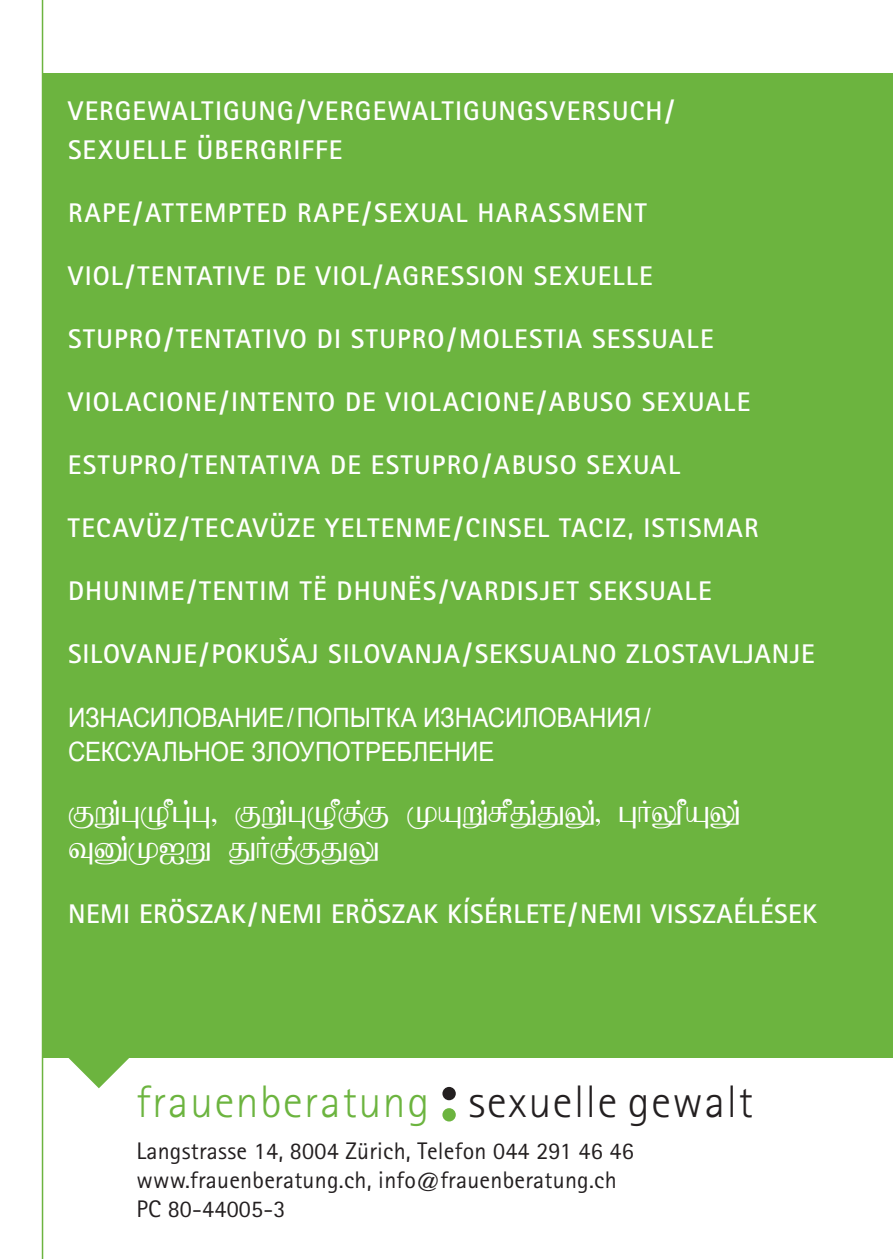
<style>
.page{position:relative;width:893px;height:1259px;background:#fff}
.page>*{position:absolute;margin:0;border:0;box-sizing:border-box;transform-origin:0 0}
.t1{font:300 45.6px "Rotis Sans Serif";letter-spacing:.035em;color:#6cb43f}
.t2{font:34.5px/36px "Baamini";letter-spacing:.005em;color:#fff}
.t3{font:700 27px/39px "Rotis Sans Serif";letter-spacing:.04em;color:#fff}
.t4{font:700 27px "Rotis Sans Serif";letter-spacing:.02em;color:#fff}
.t5{font:26.7px/34.5px "Arial";letter-spacing:-.005em;color:#fff;scale:.9 1}
.t6{font:24px/28.8px "Rotis Sans Serif";letter-spacing:.01em;color:#231f20}
.s1{color:#231f20}
</style>
<div class="page">
<div style="left:43px;top:73px;width:850px;height:984px;background:#6cb43f"></div>
<hr style="left:42px;top:0;width:1px;height:1259px;background:#6cb43f">
<div style="left:442px;top:1087px;width:14px;height:13px;background:#231f20;border-radius:50%"></div>
<div style="left:442px;top:1108px;width:14px;height:13px;background:#6cb43f;border-radius:50%"></div>
<svg style="left:66px;top:1057px;width:66px;height:31px"></svg>
<p class="t3" style="left:68px;top:91px;width:607px">VERGEWALTIGUNG / VERGEWALTIGUNGSVERSUCH /<br>SEXUELLE ÜBERGRIFFE</p>
<p class="t3" style="left:68px;top:193px;width:580px">RAPE / ATTEMPTED RAPE / SEXUAL HARASSMENT</p>
<p class="t3" style="left:68px;top:256px;width:586px">VIOL / TENTATIVE DE VIOL / AGRESSION SEXUELLE</p>
<p class="t3" style="left:68px;top:319px;width:647px">STUPRO / TENTATIVO DI STUPRO / MOLESTIA SESSUALE</p>
<p class="t3" style="left:68px;top:382px;width:684px">VIOLACIONE / INTENTO DE VIOLACIONE / ABUSO SEXUALE</p>
<p class="t3" style="left:68px;top:445px;width:614px">ESTUPRO / TENTATIVA DE ESTUPRO / ABUSO SEXUAL</p>
<p class="t3" style="left:68px;top:508px;width:692px">TECAVÜZ / TECAVÜZE YELTENME / CINSEL TACIZ, ISTISMAR</p>
<p class="t3" style="left:68px;top:571px;width:645px">DHUNIME / TENTIM TË DHUNËS / VARDISJET SEKSUALE</p>
<p class="t3" style="left:68px;top:634px;width:748px">SILOVANJE / POKUŠAJ SILOVANJA / SEKSUALNO ZLOSTAVLJANJE</p>
<p class="t5" style="left:68px;top:700px;width:649px">Изнасиловани е / Поп ытка изнасилования /<br>Сексуальное злоупотреблени е</p>
<p class="t2" style="left:68px;top:795px;width:679px">FW ;GOPG ;G&gt; FW ;GOPF;F KAW ;RPJ ;JY ;&gt; GHY PAY ;<br>TD ;KIW JHF;FJY</p>
<p class="t4" style="left:68px;top:896px;width:751px">N EMI ERÖSZAK / NEMI ERÖSZAK KÍSÉRLETE / NEMI VISSZAÉLÉSEK</p>
<h1 class="t1" style="left:136px;top:1075px;width:618px">frauenberatung <span class="s1">sexuelle gewalt</span></h1>
<p class="t6" style="left:136px;top:1136px;width:499px">Langstrasse 14, 8004 Zürich, Telefon 044 291 46 46 www.frauenberatung.ch, info@frauenberatung.ch<br>PC 80-44005-3</p>
</div>
